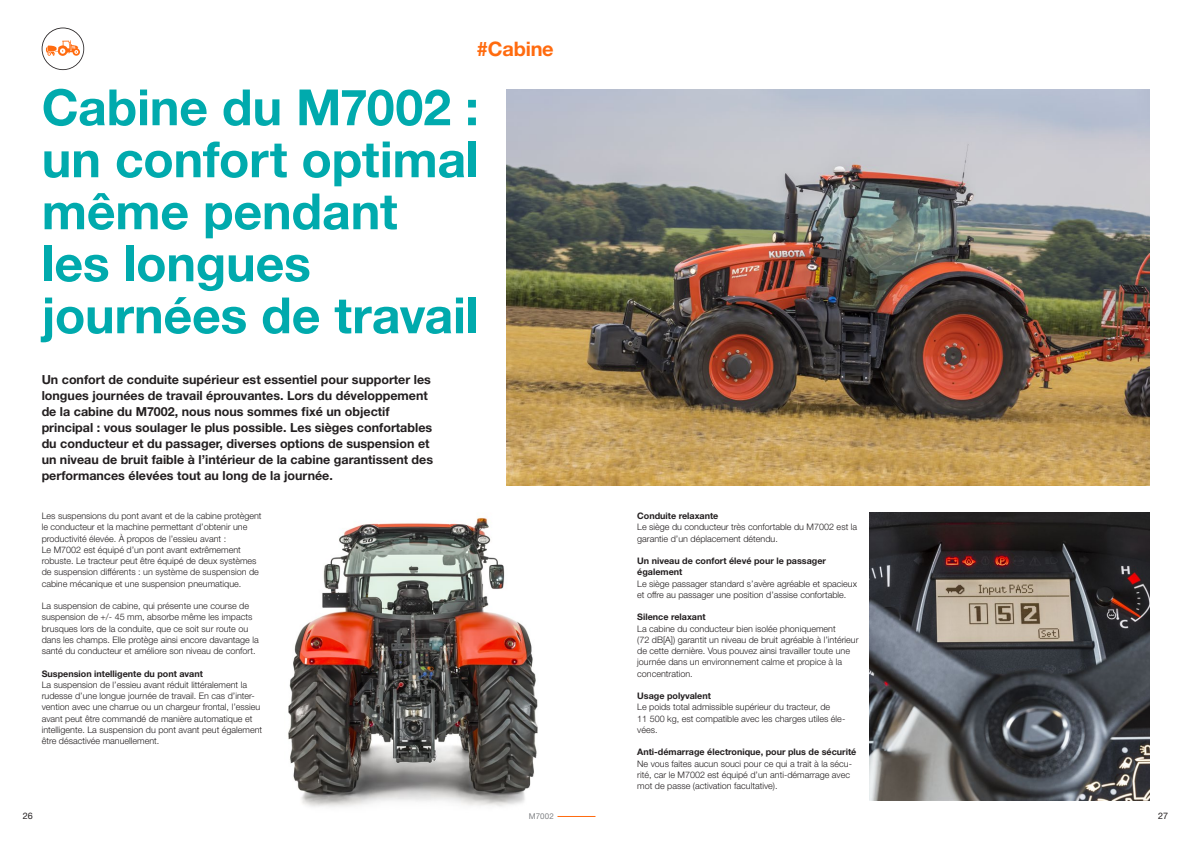
<style>
.page{position:relative;width:1191px;height:842px;background:#fff}
.page>*{position:absolute;margin:0;border:0;box-sizing:border-box;transform-origin:0 0}
.t1{font:700 50px/52px "Helvetica Neue LT Std";letter-spacing:-.005em;color:#00aaad}
.t2{font:700 20px "Helvetica Neue LT Std";letter-spacing:-.01em;color:#ff6b0f}
.t3{font:700 12.5px/16px "Helvetica Neue LT Std";color:#231f20}
.t4{font:300 9px/11.2px "Helvetica Neue LT Std";color:#231f20}
.t5{font:700 9px/11.2px "Helvetica Neue LT Std";color:#231f20}
.t6{font:9px "Helvetica Neue LT Std";color:#231f20}
.t7{font:8px "Helvetica Neue LT Std";letter-spacing:.01em;color:#808285}
</style>
<div class="page">
<hr style="left:557px;top:816px;width:38px;height:1px;background:#ff6b0f">
<img style="left:288px;top:475px;width:303px;height:332px">
<img style="left:507px;top:89px;width:642px;height:396px">
<img style="left:870px;top:513px;width:279px;height:287px">
<svg style="left:42px;top:28px;width:42px;height:42px"></svg>
<h2 class="t2" style="left:477px;top:36px;width:78px">#Cabine</h2>
<h1 class="t1" style="left:42px;top:80px;width:439px">Cabine du M7002 : un confort optimal même pendant<br>les longues journées de travail</h1>
<p class="t3" style="left:42px;top:371px;width:393px">Un confort de conduite supérieur est essentiel pour supporter les longues journées de travail éprouvantes. Lors du développement de la cabine du M7002, nous nous sommes fixé un objectif principal : vous soulager le plus possible. Les sièges confortables du conducteur et du passager, diverses options de suspension et un niveau de bruit faible à l’intérieur de la cabine garantissent des performances élevées tout au long de la journée.</p>
<p class="t4" style="left:42px;top:510px;width:221px">Les suspensions du pont avant et de la cabine protègent le conducteur et la machine permettant d’obtenir une productivité élevée. À propos de l’essieu avant :<br>Le M7002 est équipé d’un pont avant extrêmement robuste. Le tracteur peut être équipé de deux systèmes de suspension différents : un système de suspension de cabine mécanique et une suspension pneumatique.</p>
<p class="t4" style="left:42px;top:600px;width:219px">La suspension de cabine, qui présente une course de suspension de +/- 45 mm, absorbe même les impacts brusques lors de la conduite, que ce soit sur route ou dans les champs. Elle protège ainsi encore davantage la santé du conducteur et améliore son niveau de confort.</p>
<p class="t5" style="left:42px;top:667px;width:163px">Suspension intelligente du pont avant</p>
<p class="t4" style="left:42px;top:679px;width:222px">La suspension de l’essieu avant réduit littéralement la rudesse d’une longue journée de travail. En cas d’inter&shy;vention avec une charrue ou un chargeur frontal, l’essieu avant peut être commandé de manière automatique et intelligente. La suspension du pont avant peut également être désactivée manuellement.</p>
<p class="t5" style="left:637px;top:510px;width:83px">Conduite relaxante</p>
<p class="t4" style="left:637px;top:521px;width:221px">Le siège du conducteur très confortable du M7002 est la garantie d’un déplacement détendu.</p>
<p class="t5" style="left:637px;top:555px;width:190px">Un niveau de confort élevé pour le passager également</p>
<p class="t4" style="left:637px;top:577px;width:221px">Le siège passager standard s’avère agréable et spacieux et offre au passager une position d’assise confortable.</p>
<p class="t5" style="left:637px;top:611px;width:70px">Silence relaxant</p>
<p class="t4" style="left:637px;top:622px;width:223px">La cabine du conducteur bien isolée phoniquement<br>(72 dB[A]) garantit un niveau de bruit agréable à l’intérieur de cette dernière. Vous pouvez ainsi travailler toute une journée dans un environnement calme et propice à la concentration.</p>
<p class="t5" style="left:637px;top:690px;width:75px">Usage polyvalent</p>
<p class="t4" style="left:637px;top:701px;width:210px">Le poids total admissible supérieur du tracteur, de<br>11 500 kg, est compatible avec les charges utiles éle&shy;vées.</p>
<p class="t5" style="left:637px;top:746px;width:221px">Anti-démarrage électronique, pour plus de sécurité</p>
<p class="t4" style="left:637px;top:757px;width:216px">Ne vous faites aucun souci pour ce qui a trait à la sécu&shy;rité, car le M7002 est équipé d’un anti-démarrage avec mot de passe (activation facultative).</p>
<p class="t6" style="left:23px;top:811px;width:12px">26</p>
<p class="t7" style="left:529px;top:812px;width:27px">M7002</p>
<p class="t6" style="left:1158px;top:811px;width:12px">27</p>
</div>
